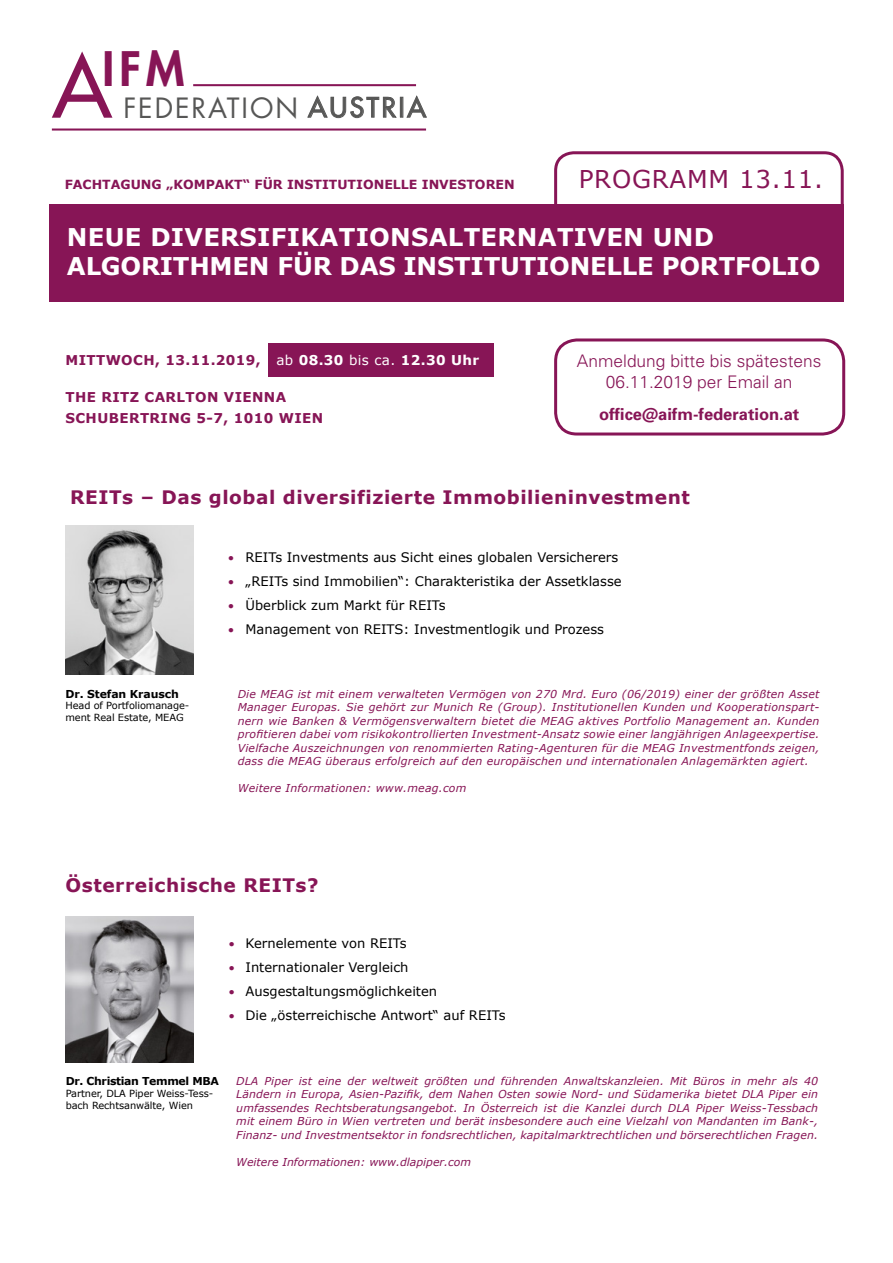
<style>
.page{position:relative;width:893px;height:1263px;background:#fff}
.page>*{position:absolute;margin:0;border:0;box-sizing:border-box;transform-origin:0 0}
.t1{font:84.3px "Futura";color:#871556}
.t2{font:800 46.2px "Futura";color:#871556}
.t3{font:27.15px "Futura";letter-spacing:.07em;color:#575756}
.t4{font:700 24.45px/29.2px "Verdana";letter-spacing:-.01em;color:#fff}
.t5{font:24.45px "Verdana";letter-spacing:.03em;color:#871556}
.t6{font:700 18.6px "Verdana";letter-spacing:.03em;color:#871556}
.t7{font:300 17.25px/20.9px "Univers";color:#871556;text-align:center}
.t8{font:700 16.5px "Univers";color:#871556}
.t9{font:700 13.5px/21px "Verdana";letter-spacing:.03em;color:#871556}
.t10{font:13.05px "Verdana";color:#000}
.t11{font:700 12.6px "Verdana";color:#871556}
.t12{font:italic 10.95px/13.5px "Verdana";letter-spacing:.01em;color:#871556;text-align:justify}
.t13{font:700 10.95px "Verdana";letter-spacing:-.03em;color:#000}
.t14{font:700 10.95px "Verdana";letter-spacing:-.01em;color:#000}
.t15{font:9.9px/11.9px "Verdana";letter-spacing:-.01em;color:#000}
.s1{font-size:26.55px}
.s2{font-weight:400;color:#fff}
.s3{color:#fff}
.s4{font-size:12px;color:#871556}
</style>
<div class="page">
<div style="left:268px;top:343px;width:225px;height:34px;background:#871556"></div>
<svg style="left:554px;top:151px;width:290px;height:53px"></svg>
<svg style="left:307px;top:95px;width:90px;height:23px"></svg>
<div style="left:400px;top:97px;width:3px;height:20px;border:1px solid #575756"></div>
<svg style="left:406px;top:95px;width:21px;height:23px"></svg>
<hr style="left:52px;top:128px;width:374px;height:3px;background:#871556">
<hr style="left:193px;top:84px;width:223px;height:2px;background:#871556">
<div style="left:49px;top:204px;width:795px;height:97px;background:#871556"></div>
<svg style="left:66px;top:1062px;width:128px;height:1px"></svg>
<img style="left:66px;top:916px;width:128px;height:146px">
<div style="left:554px;top:338px;width:291px;height:97px;border:3px solid #871556;border-radius:21px"></div>
<img style="left:65px;top:525px;width:129px;height:150px">
<h2 class="t2" style="left:102px;top:38px;width:83px">IFM</h2>
<h1 class="t1" style="left:52px;top:32px;width:61px">A</h1>
<h3 class="t3" style="left:123px;top:89px;width:304px">FEDERATION <span class="s1">AUSTRIA</span></h3>
<p class="t11" style="left:65px;top:175px;width:451px">FACHTAGUNG „KOMPAKT“ FÜR INSTITUTIONELLE INVESTOREN</p>
<h3 class="t5" style="left:579px;top:163px;width:246px">PROGRAMM 13.11.</h3>
<h3 class="t4" style="left:67px;top:222px;width:755px">NEUE DIVERSIFIKATIONSALTERNATIVEN UND<br>ALGORITHMEN FÜR DAS INSTITUTIONELLE PORTFOLIO</h3>
<p class="t9" style="left:65px;top:349px;width:415px">MITTWOCH, 13.11.2019, <span class="s2">ab</span> <span class="s3">08.30</span> <span class="s2">bis ca.</span> <span class="s3">12.30 Uhr</span></p>
<p class="t9" style="left:65px;top:387px;width:259px">THE RITZ CARLTON VIENNA<br>SCHUBERTRING 5-7, 1010 WIEN</p>
<h3 class="t7" style="left:577px;top:350px;width:246px">Anmeldung bitte bis spätestens<br>06.11.2019 per Email an</h3>
<h3 class="t8" style="left:599px;top:403px;width:202px">office@aifm-federation.at</h3>
<h3 class="t6" style="left:70px;top:484px;width:621px">REITs – Das global diversifizierte Immobilieninvestment</h3>
<p class="t14" style="left:65px;top:686px;width:115px">Dr. Stefan Krausch</p>
<p class="t15" style="left:65px;top:700px;width:125px">Head of Portfoliomanage&shy;ment Real Estate, MEAG</p>
<p class="t10" style="left:228px;top:549px;width:392px"><span class="s4">•</span> REITs Investments aus Sicht eines globalen Versicherers</p>
<p class="t10" style="left:228px;top:573px;width:395px"><span class="s4">•</span> „REITs sind Immobilien“: Charakteristika der Assetklasse</p>
<p class="t10" style="left:228px;top:597px;width:219px"><span class="s4">•</span> Überblick zum Markt für REITs</p>
<p class="t10" style="left:228px;top:621px;width:378px"><span class="s4">•</span> Management von REITS: Investmentlogik und Prozess</p>
<p class="t12" style="left:238px;top:687px;width:583px">Die MEAG ist mit einem verwalteten Vermögen von 270 Mrd. Euro (06/2019) einer der größten Asset Manager Europas. Sie gehört zur Munich Re (Group). Institutionellen Kunden und Kooperationspart&shy;nern wie Banken &amp; Vermögensverwaltern bietet die MEAG aktives Portfolio Management an. Kunden profitieren dabei vom risikokontrollierten Investment-Ansatz sowie einer langjährigen Anlageexpertise.<br>Vielfache Auszeichnungen von renommierten Rating-Agenturen für die MEAG Investmentfonds zeigen, dass die MEAG überaus erfolgreich auf den europäischen und internationalen Anlagemärkten agiert.</p>
<p class="t12" style="left:238px;top:781px;width:230px">Weitere Informationen: www.meag.com</p>
<h3 class="t6" style="left:65px;top:872px;width:255px">Österreichische REITs?</h3>
<p class="t10" style="left:229px;top:934px;width:180px"><span class="s4">•</span> Kernelemente von REITs</p>
<p class="t10" style="left:229px;top:958px;width:181px"><span class="s4">•</span> Internationaler Vergleich</p>
<p class="t10" style="left:229px;top:982px;width:210px"><span class="s4">•</span> Ausgestaltungsmöglichkeiten</p>
<p class="t10" style="left:229px;top:1006px;width:279px"><span class="s4">•</span> Die „österreichische Antwort“ auf REITs</p>
<p class="t13" style="left:66px;top:1073px;width:155px">Dr. Christian Temmel MBA</p>
<p class="t15" style="left:66px;top:1087px;width:149px">Partner, DLA Piper Weiss-Tess&shy;bach Rechtsanwälte, Wien</p>
<p class="t12" style="left:236px;top:1074px;width:583px">DLA Piper ist eine der weltweit größten und führenden Anwaltskanzleien. Mit Büros in mehr als 40<br>Ländern in Europa, Asien-Pazifik, dem Nahen Osten sowie Nord- und Südamerika bietet DLA Piper ein umfassendes Rechtsberatungsangebot. In Österreich ist die Kanzlei durch DLA Piper Weiss-Tessbach mit einem Büro in Wien vertreten und berät insbesondere auch eine Vielzahl von Mandanten im Bank-, Finanz- und Investmentsektor in fondsrechtlichen, kapitalmarktrechtlichen und börserechtlichen Fragen.</p>
<p class="t12" style="left:236px;top:1155px;width:236px">Weitere Informationen: www.dlapiper.com</p>
</div>
